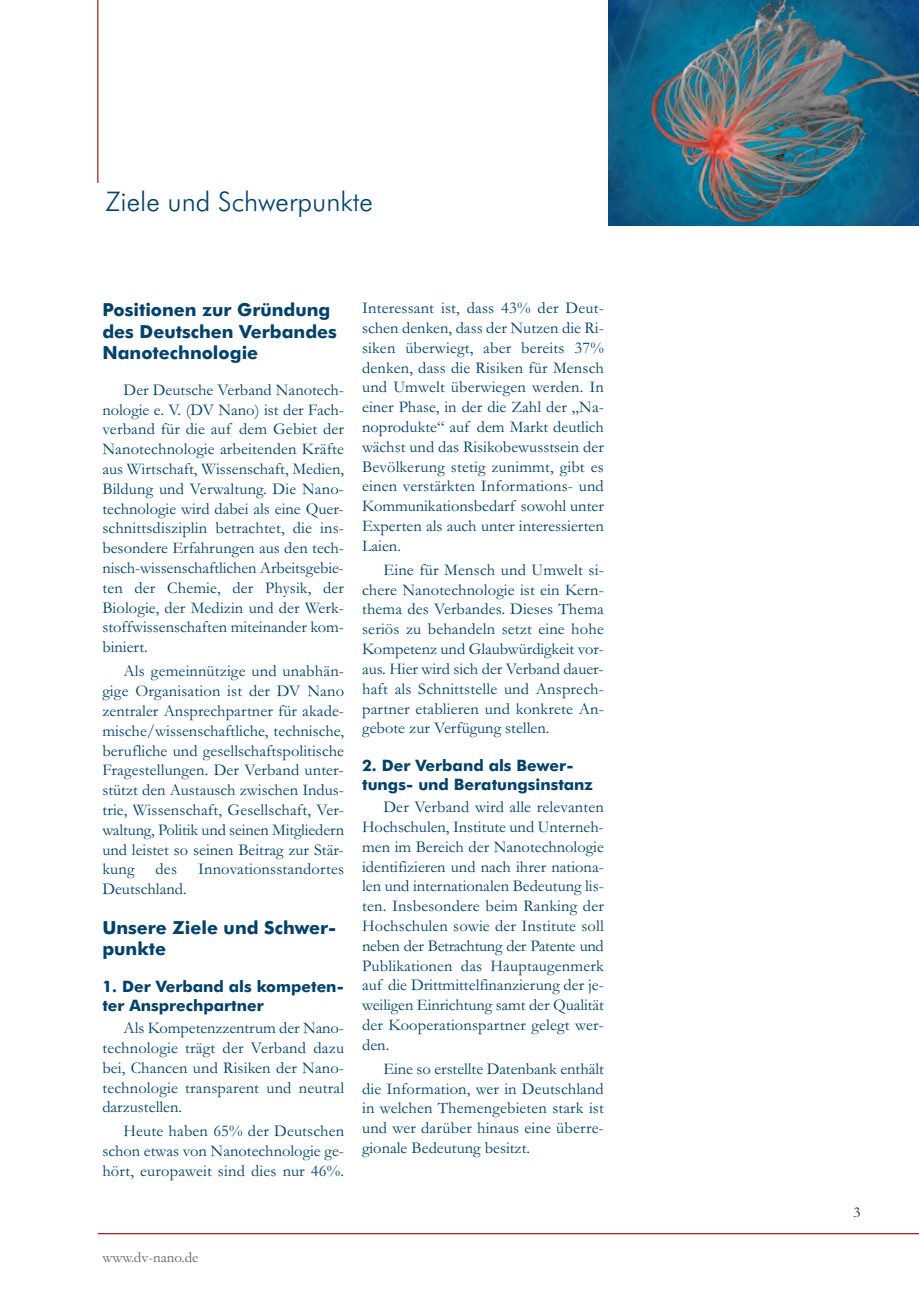
<style>
.page{position:relative;width:919px;height:1289px;background:#fff}
.page>*{position:absolute;margin:0;border:0;box-sizing:border-box;transform-origin:0 0}
.t1{font:300 27px "Futura BT";color:#01416a}
.t2{font:700 18px/21.6px "Futura BT";color:#01416a}
.t3{font:16.5px/19.8px "Garamond";color:#01416a;text-align:justify}
.t4{font:700 15.75px/18.9px "Futura BT";color:#01416a}
.t5{font:15px "Garamond";color:#636366}
.t6{font:15px "Garamond";color:#231f20}
</style>
<div class="page">
<hr style="left:98px;top:1233px;width:820px;height:1px;background:#9d070d">
<hr style="left:97px;top:0;width:1px;height:183px;background:#9d070d">
<img style="left:609px;top:0;width:309px;height:225px">
<h1 class="t1" style="left:105px;top:186px;width:269px">Ziele und Schwerpunkte</h1>
<p class="t2" style="left:102px;top:299px;width:236px">Positionen zur Gründung des Deutschen Verbandes<br>Nanotechnologie</p>
<p class="t3" style="left:102px;top:379px;width:243px;text-indent:21px">Der Deutsche Verband Nanotech&shy;nologie e. V. (DV Nano) ist der Fach&shy;verband für die auf dem Gebiet der Nanotechnologie arbeitenden Kräfte aus Wirtschaft, Wissenschaft, Medien, Bildung und Verwaltung. Die Nano&shy;technologie wird dabei als eine Quer&shy;schnittsdisziplin betrachtet, die ins&shy;besondere Erfahrungen aus den tech&shy;nisch-wissenschaftlichen Arbeitsgebie&shy;ten der Chemie, der Physik, der Biologie, der Medizin und der Werk&shy;stoffwissenschaften miteinander kom&shy;biniert.</p>
<p class="t3" style="left:102px;top:660px;width:243px;text-indent:21px">Als gemeinnützige und unabhän&shy;gige Organisation ist der DV Nano zentraler Ansprechpartner für akade&shy;mische/wissenschaftliche, technische, berufliche und gesellschaftspolitische Fragestellungen. Der Verband unter&shy;stützt den Austausch zwischen Indus&shy;trie, Wissenschaft, Gesellschaft, Ver&shy;waltung, Politik und seinen Mitgliedern und leistet so seinen Beitrag zur Stär&shy;kung</p>
<p class="t3" style="left:155px;top:858px;width:23px">des</p>
<p class="t3" style="left:198px;top:858px;width:147px">Innovationsstandortes</p>
<p class="t3" style="left:102px;top:878px;width:86px">Deutschland.</p>
<p class="t2" style="left:102px;top:916px;width:236px">Unsere Ziele und Schwer&shy;punkte</p>
<p class="t4" style="left:102px;top:977px;width:243px">1. Der Verband als kompeten&shy;ter Ansprechpartner</p>
<p class="t3" style="left:102px;top:1017px;width:243px;text-indent:21px">Als Kompetenzzentrum der Nano&shy;technologie trägt der Verband dazu bei, Chancen und Risiken der Nano&shy;technologie transparent und neutral darzustellen.</p>
<p class="t3" style="left:102px;top:1120px;width:243px;text-indent:21px">Heute haben 65% der Deutschen schon etwas von Nanotechnologie ge&shy;hört, europaweit sind dies nur 46%.</p>
<p class="t3" style="left:362px;top:297px;width:243px">Interessant ist, dass 43% der Deut&shy;schen denken, dass der Nutzen die Ri&shy;siken überwiegt, aber bereits 37% denken, dass die Risiken für Mensch und Umwelt überwiegen werden. In einer Phase, in der die Zahl der „Na&shy;noprodukte“ auf dem Markt deutlich wächst und das Risikobewusstsein der Bevölkerung stetig zunimmt, gibt es einen verstärkten Informations- und Kommunikationsbedarf sowohl unter Experten als auch unter interessierten Laien.</p>
<p class="t3" style="left:362px;top:559px;width:243px;text-indent:21px">Eine für Mensch und Umwelt si&shy;chere Nanotechnologie ist ein Kern&shy;thema des Verbandes. Dieses Thema seriös zu behandeln setzt eine hohe Kompetenz und Glaubwürdigkeit vor&shy;aus. Hier wird sich der Verband dauer&shy;haft als Schnittstelle und Ansprech&shy;partner etablieren und konkrete An&shy;gebote zur Verfügung stellen.</p>
<p class="t4" style="left:362px;top:756px;width:232px">2. Der Verband als Bewer&shy;tungs- und Beratungsinstanz</p>
<p class="t3" style="left:362px;top:796px;width:243px;text-indent:21px">Der Verband wird alle relevanten Hochschulen, Institute und Unterneh&shy;men im Bereich der Nanotechnologie identifizieren und nach ihrer nationa&shy;len und internationalen Bedeutung lis&shy;ten. Insbesondere beim Ranking der Hochschulen sowie der Institute soll neben der Betrachtung der Patente und Publikationen das Hauptaugenmerk auf die Drittmittelfinanzierung der je&shy;weiligen Einrichtung samt der Qualität der Kooperationspartner gelegt wer&shy;den.</p>
<p class="t3" style="left:362px;top:1058px;width:243px;text-indent:21px">Eine so erstellte Datenbank enthält die Information, wer in Deutschland in welchen Themengebieten stark ist und wer darüber hinaus eine überre&shy;gionale Bedeutung besitzt.</p>
<p class="t5" style="left:102px;top:1248px;width:98px">www.dv-nano.de</p>
<p class="t6" style="left:853px;top:1203px;width:9px">3</p>
</div>
